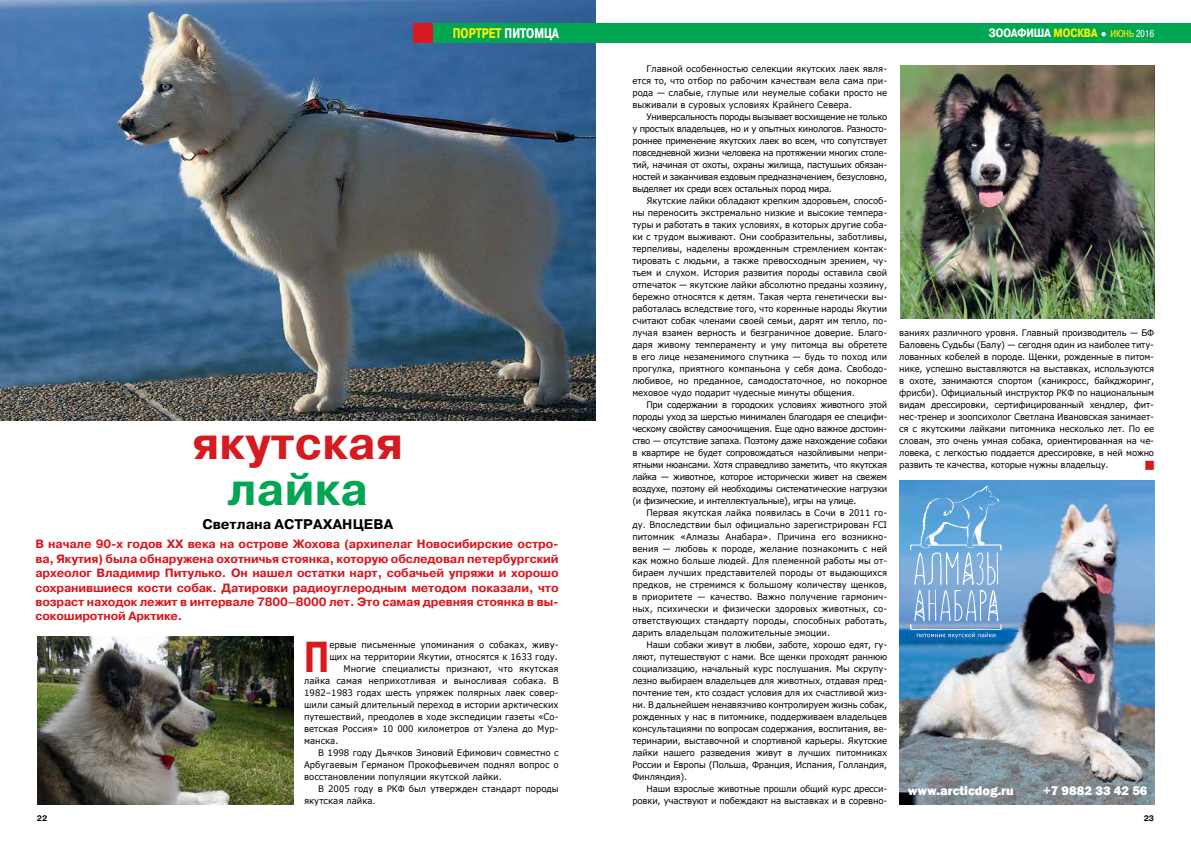
<style>
.page{position:relative;width:1191px;height:842px;background:#fff}
.page>*{position:absolute;margin:0;border:0;box-sizing:border-box;transform-origin:0 0}
.t1{font:700 46px "Pragmatica";letter-spacing:.005em;color:#d71920}
.t2{font:700 46px "Pragmatica";letter-spacing:.005em;color:#00a651}
.t3{font:700 43.3px "Pragmatica Cond C";color:#d71920;scale:.95 1}
.t4{font:700 14px "Pragmatica";color:#000}
.t5{font:700 14px "Pragmatica Cond C";color:#fff200;scale:.9 1}
.t6{font:800 13px "Franklin Gothic";color:#fff}
.t7{font:700 12px/14.4px "Pragmatica";letter-spacing:-.01em;color:#d71920;text-align:justify}
.t8{font:700 12px "Pragmatica Cond C";color:#fff}
.t9{font:9px/12px "Verdana";color:#000;text-align:justify;scale:.95 1}
.t10{font:9px/12px "Verdana";letter-spacing:-.02em;color:#000;text-align:right;scale:.95 1}
.t11{font:700 8px "Pragmatica";color:#000}
.s1{color:#fff}
.s2{color:#fff200}
.s3{font-family:"Verdana";font-weight:400;font-size:10px}
.s4{font-weight:400;font-size:10px;color:#fff200}
.s5{font-weight:400;font-size:10px}
</style>
<div class="page">
<div style="left:595px;top:23px;width:596px;height:20px;background:#00a651"></div>
<img style="left:0;top:0;width:595px;height:421px">
<div style="left:425px;top:23px;width:170px;height:20px;background:#00a651"></div>
<div style="left:412px;top:23px;width:20px;height:20px;background:#d71920"></div>
<img style="left:37px;top:636px;width:256px;height:168px">
<img style="left:900px;top:65px;width:254px;height:253px">
<img style="left:899px;top:480px;width:255px;height:324px">
<svg style="left:910px;top:485px;width:91px;height:153px;background:#78acd9"></svg>
<h3 class="t5" style="left:453px;top:25px;width:119px">Портрет <span class="s1">питомца</span></h3>
<h1 class="t1" style="left:192px;top:413px;width:212px">якутская</h1>
<h1 class="t2" style="left:227px;top:459px;width:142px">лайка</h1>
<p class="t7" style="left:35px;top:537px;width:525px">В начале 90-х годов XX века на острове Жохова (архипелаг Новосибирские остро&shy;ва, Якутия) была обнаружена охотничья стоянка, которую обследовал петербургский археолог Владимир Питулько. Он нашел остатки нарт, собачьей упряжи и хорошо сохранившиеся кости собак. Датировки радиоуглеродным методом показали, что возраст находок лежит в интервале 7800–8000 лет. Это самая древняя стоянка в вы&shy;сокоширотной Арктике.</p>
<h3 class="t4" style="left:202px;top:515px;width:182px">Светлана Астрахан цева</h3>
<h2 class="t3" style="left:304px;top:633px;width:28px">П</h2>
<p class="t9" style="left:329px;top:639px;width:243px">ервые письменные упоминания о собаках, живу-</p>
<p class="t9" style="left:329px;top:651px;width:242px">щих на территории Якутии, относятся к 1633 году.</p>
<p class="t9" style="left:343px;top:663px;width:228px">Многие специалисты признают, что якутская</p>
<p class="t9" style="left:304px;top:675px;width:269px">лайка самая неприхотливая и выносливая собака. В</p>
<p class="t9" style="left:304px;top:687px;width:269px">1982–1983 годах шесть упряжек полярных лаек совер-</p>
<p class="t9" style="left:304px;top:699px;width:269px">шили самый длительный переход в истории арктических</p>
<p class="t9" style="left:304px;top:711px;width:269px">путешествий, преодолев в ходе экспедиции газеты «Со-</p>
<p class="t9" style="left:304px;top:723px;width:269px">ветская Россия» 10 000 километров от Уэлена до Мур-</p>
<p class="t9" style="left:304px;top:735px;width:38px">манска.</p>
<p class="t9" style="left:318px;top:747px;width:254px">В 1998 году Дьячков Зиновий Ефимович совместно с</p>
<p class="t9" style="left:304px;top:759px;width:269px">Арбугаевым Германом Прокофьевичем поднял вопрос о</p>
<p class="t9" style="left:304px;top:771px;width:210px">восстановлении популяции якутской лайки.</p>
<p class="t9" style="left:318px;top:783px;width:254px">В 2005 году в РКФ был утвержден стандарт породы</p>
<p class="t9" style="left:304px;top:795px;width:77px">якутская лайка.</p>
<p class="t9" style="left:632px;top:63px;width:270px;text-indent:14px">Главной особенностью селекции якутских лаек явля&shy;ется то, что отбор по рабочим качествам вела сама при&shy;рода — слабые, глупые или неумелые собаки просто не выживали в суровых условиях Крайнего Севера.</p>
<p class="t9" style="left:632px;top:111px;width:270px;text-indent:14px">Универсальность породы вызывает восхищение не только у простых владельцев, но и у опытных кинологов. Разносто&shy;роннее применение якутских лаек во всем, что сопутствует повседневной жизни человека на протяжении многих столе&shy;тий, начиная от охоты, охраны жилища, пастушьих обязан&shy;ностей и заканчивая ездовым предназначением, безусловно, выделяет их среди всех остальных пород мира.</p>
<p class="t9" style="left:632px;top:195px;width:270px;text-indent:14px">Якутские лайки обладают крепким здоровьем, способ&shy;ны переносить экстремально низкие и высокие темпера&shy;туры и работать в таких условиях, в которых другие соба&shy;ки с трудом выживают. Они сообразительны, заботливы, терпеливы, наделены врожденным стремлением контак&shy;тировать с людьми, а также превосходным зрением, чу&shy;тьем и слухом. История развития породы оставила свой отпечаток — якутские лайки абсолютно преданы хозяину, бережно относятся к детям. Такая черта генетически вы&shy;работалась вследствие того, что коренные народы Якутии считают собак членами своей семьи, дарят им тепло, по&shy;лучая взамен верность и безграничное доверие. Благо&shy;даря живому темпераменту и уму питомца вы обретете в его лице незаменимого спутника — будь то поход или прогулка, приятного компаньона у себя дома. Свободо&shy;любивое, но преданное, самодостаточное, но покорное меховое чудо подарит чудесные минуты общения.</p>
<p class="t9" style="left:632px;top:399px;width:270px;text-indent:14px">При содержании в городских условиях животного этой породы уход за шерстью минимален благодаря ее специфи&shy;ческому свойству самоочищения. Еще одно важное достоин&shy;ство — отсутствие запаха. Поэтому даже нахождение собаки в квартире не будет сопровождаться назойливыми непри&shy;ятными нюансами. Хотя справедливо заметить, что якутская лайка — животное, которое исторически живет на свежем воздухе, поэтому ей необходимы систематические нагрузки (и физические, и интеллектуальные), игры на улице.</p>
<p class="t9" style="left:632px;top:507px;width:270px;text-indent:14px">Первая якутская лайка появилась в Сочи в 2011 го&shy;ду. Впоследствии был официально зарегистрирован FCI питомник «Алмазы Анабара». Причина его возникно&shy;вения — любовь к породе, желание познакомить с ней как можно больше людей. Для племенной работы мы от&shy;бираем лучших представителей породы от выдающихся предков, не стремимся к большому количеству щенков, в приоритете — качество. Важно получение гармонич&shy;ных, психически и физически здоровых животных, со&shy;ответствующих стандарту породы, способных работать, дарить владельцам положительные эмоции.</p>
<p class="t9" style="left:632px;top:639px;width:270px;text-indent:14px">Наши собаки живут в любви, заботе, хорошо едят, гу&shy;ляют, путешествуют с нами. Все щенки проходят раннюю социализацию, начальный курс послушания. Мы скрупу&shy;лезно выбираем владельцев для животных, отдавая пред&shy;почтение тем, кто создаст условия для их счастливой жиз&shy;ни. В дальнейшем ненавязчиво контролируем жизнь собак, рожденных у нас в питомнике, поддерживаем владельцев консультациями по вопросам содержания, воспитания, ве&shy;теринарии, выставочной и спортивной карьеры. Якутские лайки нашего разведения живут в лучших питомниках России и Европы (Польша, Франция, Испания, Голландия, Финляндия).</p>
<p class="t10" style="left:632px;top:783px;width:270px">Наши взрослые животные прошли общий курс дресси&shy;ровки, участвуют и побеждают на выставках и в соревно-</p>
<h3 class="t8" style="left:988px;top:26px;width:167px">ЗООАФИША <span class="s2">Москва</span> <span class="s3">●</span> <span class="s4">июнь</span> <span class="s5">2016</span></h3>
<p class="t9" style="left:899px;top:327px;width:270px">ваниях различного уровня. Главный производитель — БФ Баловень Судьбы (Балу) — сегодня один из наиболее титу&shy;лованных кобелей в породе. Щенки, рожденные в питом&shy;нике, успешно выставляются на выставках, используются в охоте, занимаются спортом (каникросс, байкджоринг, фрисби). Официальный инструктор РКФ по национальным видам дрессировки, сертифицированный хендлер, фит&shy;нес-тренер и зоопсихолог Светлана Ивановская занимает&shy;ся с якутскими лайками питомника несколько лет. По ее словам, это очень умная собака, ориентированная на че&shy;ловека, с легкостью поддается дрессировке, в ней можно развить те качества, которые нужны владельцу.</p>
<h3 class="t6" style="left:908px;top:782px;width:107px">www.arcticdog.ru</h3>
<h3 class="t6" style="left:1043px;top:782px;width:106px">+7 9882 33 42 56</h3>
<p class="t11" style="left:37px;top:813px;width:12px">22</p>
<p class="t11" style="left:1143px;top:813px;width:12px">23</p>
</div>
